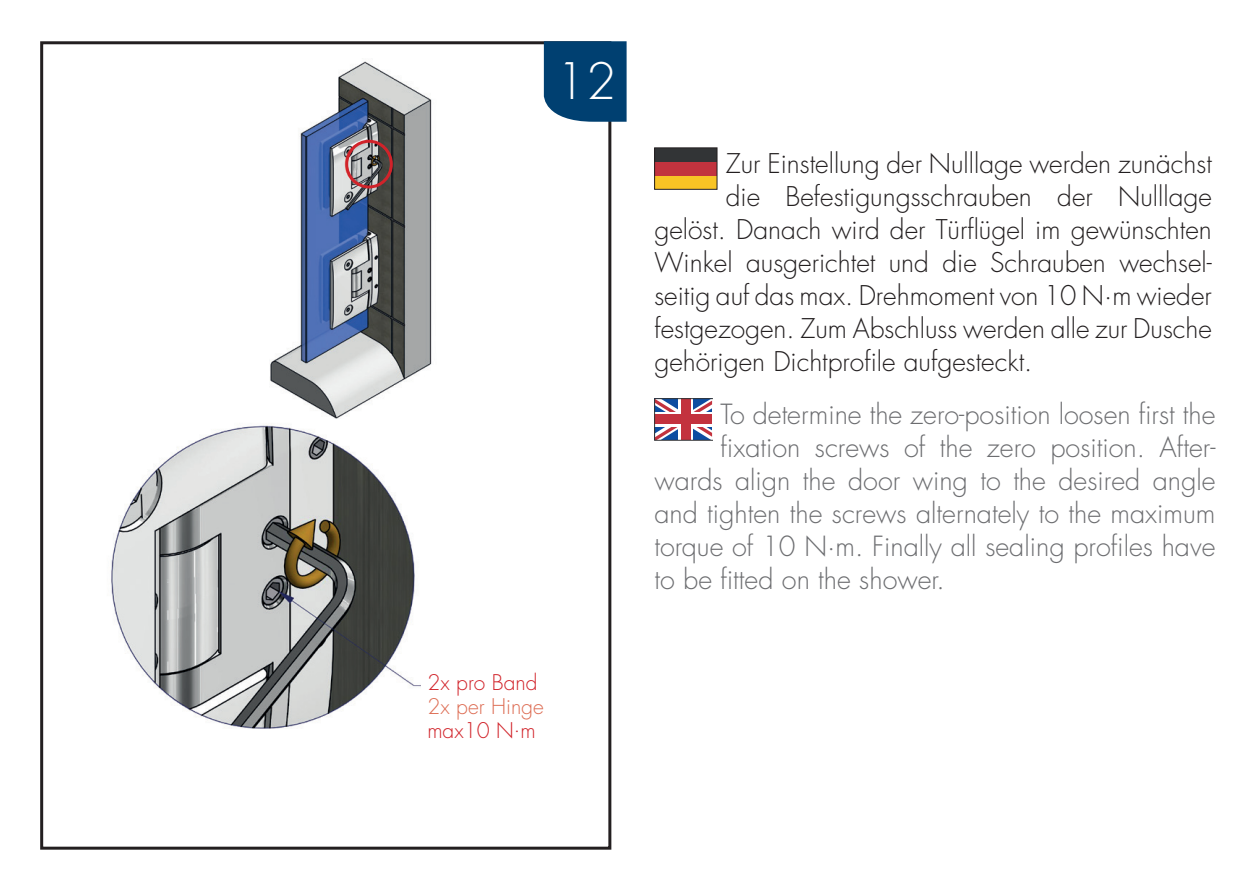
<style>
.page{position:relative;width:1259px;height:892px;background:#fff}
.page>*{position:absolute;margin:0;border:0;box-sizing:border-box;transform-origin:0 0}
.t1{font:300 48.9px "Futura";color:#fff}
.t2{font:300 27px "Futura";color:#6c6d70}
.t3{font:300 26.4px "Futura";color:#231f20}
.t4{font:300 21px "Futura";color:#d1232a}
.t5{font:300 21px "Futura";color:#dd6c53}
</style>
<div class="page">
<img style="left:111px;top:418px;width:310px;height:310px">
<img style="left:270px;top:61px;width:162px;height:357px">
<div style="left:40px;top:41px;width:571px;height:808px;border:3px solid #231f20"></div>
<div style="left:654px;top:176px;width:63px;height:13px;background:#f8c425"></div>
<div style="left:654px;top:162px;width:63px;height:14px;background:#c2333e"></div>
<div style="left:654px;top:148px;width:63px;height:14px;background:#323436"></div>
<div style="left:654px;top:148px;width:63px;height:41px;border:1px solid #231f20"></div>
<svg style="left:654px;top:398px;width:58px;height:42px"></svg>
<div style="left:345px;top:140px;width:48px;height:48px;border:3px solid #d1232a;border-radius:50%"></div>
<div style="left:544px;top:41px;width:82px;height:81px;background:#004071"></div>
<h1 class="t1" style="left:556px;top:50px;width:62px">12</h1>
<p class="t4" style="left:427px;top:668px;width:112px">2x pro Band</p>
<p class="t5" style="left:427px;top:692px;width:118px">2x per Hinge</p>
<p class="t4" style="left:427px;top:716px;width:110px">max10 N.m</p>
<p class="t3" style="left:725px;top:146px;width:487px">Zur Einstellung der Nulllage werden zunächst</p>
<p class="t3" style="left:725px;top:179px;width:487px">die Befestigungsschrauben der Nulllage</p>
<p class="t3" style="left:654px;top:212px;width:559px">gelöst. Danach wird der Türflügel im gewünschten</p>
<p class="t3" style="left:654px;top:245px;width:559px">Winkel ausgerichtet und die Schrauben wechsel-</p>
<p class="t3" style="left:654px;top:278px;width:559px">seitig auf das max. Drehmoment von 10 N.m wieder</p>
<p class="t3" style="left:654px;top:311px;width:559px">festgezogen. Zum Abschluss werden alle zur Dusche</p>
<p class="t3" style="left:654px;top:344px;width:379px">gehörigen Dichtprofile aufgesteckt.</p>
<p class="t2" style="left:720px;top:396px;width:496px">To determine the zero-position loosen first the</p>
<p class="t2" style="left:720px;top:429px;width:496px">fixation screws of the zero position. After-</p>
<p class="t2" style="left:654px;top:462px;width:562px">wards align the door wing to the desired angle</p>
<p class="t2" style="left:654px;top:495px;width:562px">and tighten the screws alternately to the maximum</p>
<p class="t2" style="left:654px;top:528px;width:562px">torque of 10 N.m. Finally all sealing profiles have</p>
<p class="t2" style="left:654px;top:561px;width:292px">to be fitted on the shower.</p>
</div>
